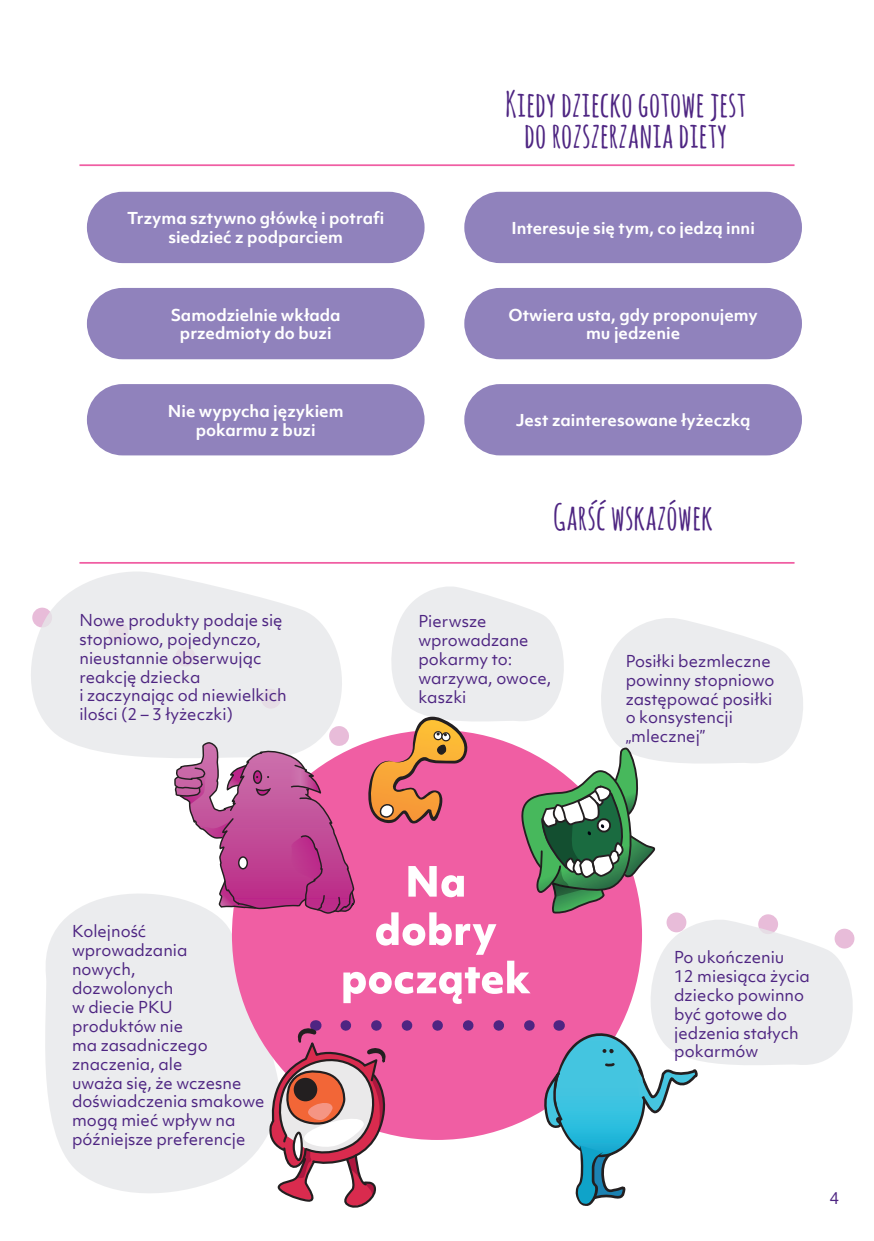
<style>
.page{position:relative;width:874px;height:1241px;background:#fff}
.page>*{position:absolute;margin:0;border:0;box-sizing:border-box;transform-origin:0 0}
.t1{font:700 35px/31.5px "Amatic SC";color:#4e2582;text-align:center}
.t2{font:15.75px/18.9px "Objektiv Mk 1";color:#4e2582}
.t3{font:700 15.75px/18.9px "Objektiv Mk 1";color:#fff;text-align:center}
</style>
<div class="page">
<div style="left:87px;top:192px;width:337px;height:71px;background:#9082bc;border-radius:36px"></div>
<div style="left:464px;top:192px;width:337px;height:71px;background:#9082bc;border-radius:36px"></div>
<div style="left:87px;top:384px;width:337px;height:71px;background:#9082bc;border-radius:36px"></div>
<div style="left:464px;top:384px;width:337px;height:71px;background:#9082bc;border-radius:36px"></div>
<div style="left:87px;top:288px;width:337px;height:71px;background:#9082bc;border-radius:36px"></div>
<div style="left:464px;top:288px;width:337px;height:71px;background:#9082bc;border-radius:36px"></div>
<svg style="left:31px;top:572px;width:173px;height:186px;fill:#ebecee"></svg>
<svg style="left:45px;top:894px;width:129px;height:299px;background:#ecedef"></svg>
<hr style="left:79px;top:164px;width:715px;height:2px;background:#f05ea3">
<hr style="left:79px;top:562px;width:715px;height:1px;background:#f05ea3">
<svg style="left:174px;top:584px;width:680px;height:623px"></svg>
<p class="t3" style="left:127px;top:209px;width:258px">Trzyma sztywno główkę i potrafi siedzieć z podparciem</p>
<p class="t3" style="left:171px;top:305px;width:171px">Samodzielnie wkłada przedmioty do buzi</p>
<p class="t3" style="left:168px;top:401px;width:177px">Nie wypycha językiem pokarmu z buzi</p>
<p class="t2" style="left:79px;top:610px;width:209px">Nowe produkty podaje się stopniowo, pojedynczo, nieustannie obserwując reakcję dziecka<br>i zaczynając od niewielkich ilości (2 – 3 łyżeczki)</p>
<h1 class="t1" style="left:505px;top:87px;width:242px">Kiedy dziecko gotowe jest do rozszerzania diety</h1>
<p class="t3" style="left:511px;top:218px;width:245px">Interesuje się tym, co jedzą inni</p>
<p class="t3" style="left:508px;top:305px;width:251px">Otwiera usta, gdy proponujemy mu jedzenie</p>
<p class="t3" style="left:515px;top:410px;width:236px">Jest zainteresowane łyżeczką</p>
<h1 class="t1" style="left:553px;top:500px;width:161px">Garść wskazówek</h1>
<p class="t2" style="left:418px;top:611px;width:134px">Pierwsze wprowadzane pokarmy to: warzywa, owoce, kaszki</p>
<p class="t2" style="left:625px;top:651px;width:150px">Posiłki bezmleczne powinny stopniowo zastępować posiłki o konsystencji „mlecznej”</p>
<p class="t2" style="left:72px;top:921px;width:194px">Kolejność wprowadzania<br>nowych,<br>dozwolonych<br>w diecie PKU<br>produktów nie<br>ma zasadniczego znaczenia, ale<br>uważa się, że wczesne doświadczenia smakowe mogą mieć wpływ na późniejsze preferencje</p>
<p class="t2" style="left:673px;top:947px;width:137px">Po ukończeniu<br>12 miesiąca życia dziecko powinno być gotowe do jedzenia stałych pokarmów</p>
<p class="t2" style="left:829px;top:1188px;width:11px">4</p>
</div>
